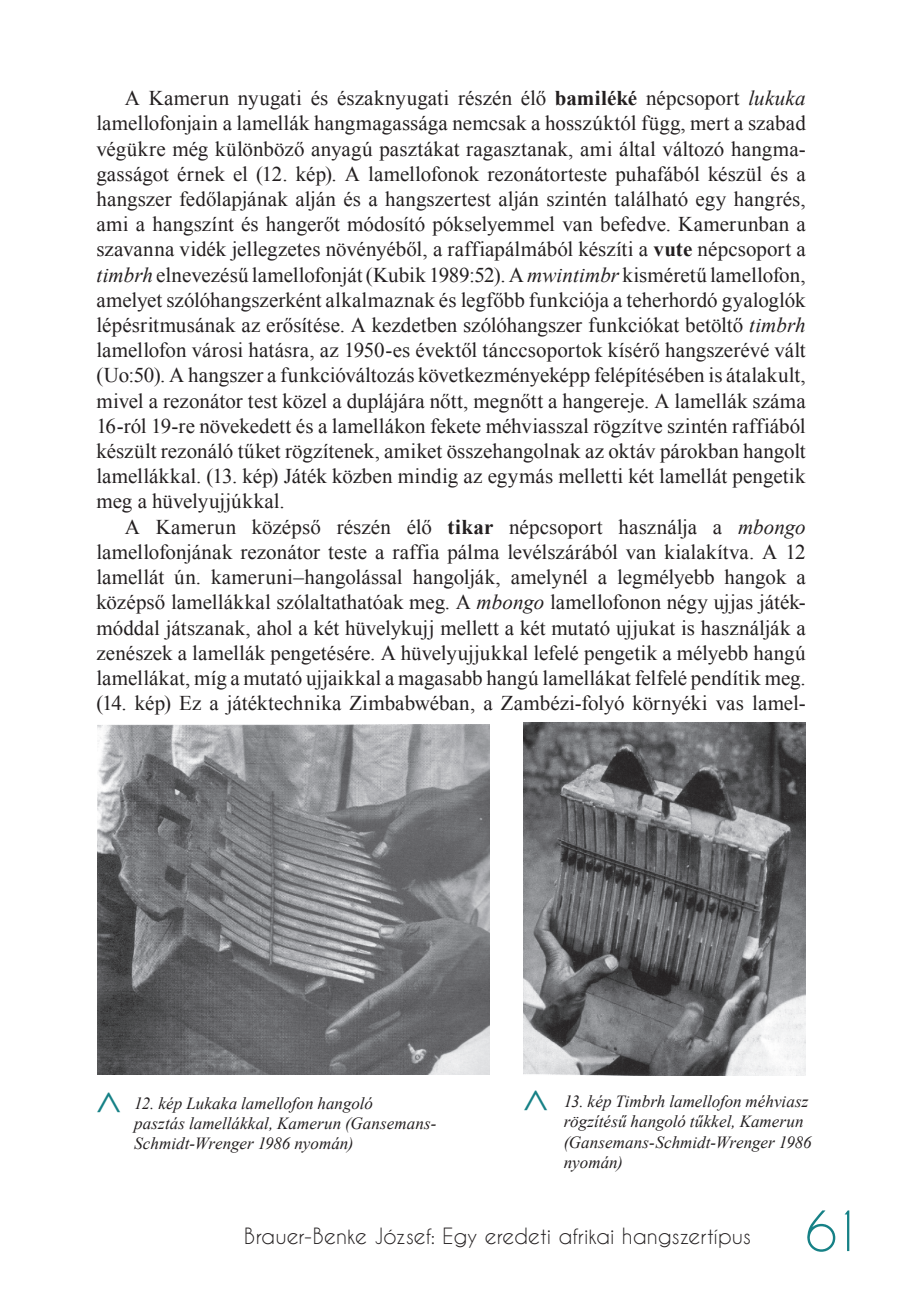
<style>
.page{position:relative;width:908px;height:1304px;background:#fff}
.page>*{position:absolute;margin:0;border:0;box-sizing:border-box;transform-origin:0 0}
.t1{font:52px "Caviar Dreams";color:#168186}
.t2{font:44px "Chantelli Antiqua";color:#168186}
.t3{font:21px/25.2px "Times New Roman";color:#231f20;text-align:justify}
.t4{font:21px "Caviar Dreams";letter-spacing:-.005em;color:#231f20}
.t5{font:italic 17px/20.4px "Times New Roman";letter-spacing:.005em;color:#231f20}
.s1{font-weight:700}
.s2{font-style:italic}
</style>
<div class="page">
<img style="left:97px;top:725px;width:392px;height:349px">
<img style="left:523px;top:722px;width:282px;height:354px">
<p class="t3" style="left:96px;top:85px;width:710px;text-indent:28px">A Kamerun nyugati és északnyugati részén élő <span class="s1">bamiléké</span> népcsoport <span class="s2">lukuka </span>lamellofonjain a lamellák hangmagassága nemcsak a hosszúktól függ, mert a szabad végükre még különböző anyagú pasztákat ragasztanak, ami által változó hangma&shy;gasságot érnek el (12. kép). A lamellofonok rezonátorteste puhafából készül és a hangszer fedőlapjának alján és a hangszertest alján szintén található egy hangrés, ami a hangszínt és hangerőt módosító pókselyemmel van befedve. Kamerunban a szavanna vidék jellegzetes növényéből, a raffiapálmából készíti a <span class="s1">vute</span> népcsoport a <span class="s2">timbrh</span> elnevezésű lamellofonját (Kubik 1989:52). A <span class="s2">mwintimbr</span> kisméretű lamellofon, amelyet szólóhangszerként alkalmaznak és legfőbb funkciója a teherhordó gyaloglók lépésritmusának az erősítése. A kezdetben szólóhangszer funkciókat betöltő <span class="s2">timbrh </span>lamellofon városi hatásra, az 1950-es évektől tánccsoportok kísérő hangszerévé vált (Uo:50). A hangszer a funkcióváltozás következményeképp felépítésében is átalakult, mivel a rezonátor test közel a duplájára nőtt, megnőtt a hangereje. A lamellák száma 16-ról 19-re növekedett és a lamellákon fekete méhviasszal rögzítve szintén raffiából készült rezonáló tűket rögzítenek, amiket összehangolnak az oktáv párokban hangolt lamellákkal. (13. kép) Játék közben mindig az egymás melletti két lamellát pengetik meg a hüvelyujjúkkal.</p>
<p class="t3" style="left:96px;top:514px;width:710px;text-indent:28px">A Kamerun középső részén élő <span class="s1">tikar</span> népcsoport használja a <span class="s2">mbongo </span>lamellofonjának rezonátor teste a raffia pálma levélszárából van kialakítva. A 12 lamellát ún. kameruni–hangolással hangolják, amelynél a legmélyebb hangok a középső lamellákkal szólaltathatóak meg. A <span class="s2">mbongo</span> lamellofonon négy ujjas játék&shy;móddal játszanak, ahol a két hüvelykujj mellett a két mutató ujjukat is használják a zenészek a lamellák pengetésére. A hüvelyujjukkal lefelé pengetik a mélyebb hangú lamellákat, míg a mutató ujjaikkal a magasabb hangú lamellákat felfelé pendítik meg. (14. kép) Ez a játéktechnika Zimbabwéban, a Zambézi-folyó környéki vas lamel-</p>
<h2 class="t2" style="left:566px;top:1089px;width:25px;rotate:90deg">&lt;</h2>
<h2 class="t2" style="left:139px;top:1091px;width:25px;rotate:90deg">&lt;</h2>
<p class="t5" style="left:563px;top:1090px;width:249px">13. kép Timbrh lamellofon méhviasz rögzítésű hangoló tűkkel, Kamerun (Gansemans-Schmidt-Wrenger 1986 nyomán)</p>
<p class="t5" style="left:134px;top:1092px;width:303px">12. kép Lukaka lamellofon hangoló<br>pasztás lamellákkal, Kamerun (Gansemans-<br>Schmidt-Wrenger 1986 nyomán)</p>
<p class="t4" style="left:244px;top:1224px;width:508px">Brauer-Benke József: Egy eredeti afrikai hangszertípus</p>
<h1 class="t1" style="left:805px;top:1200px;width:59px">61</h1>
</div>
